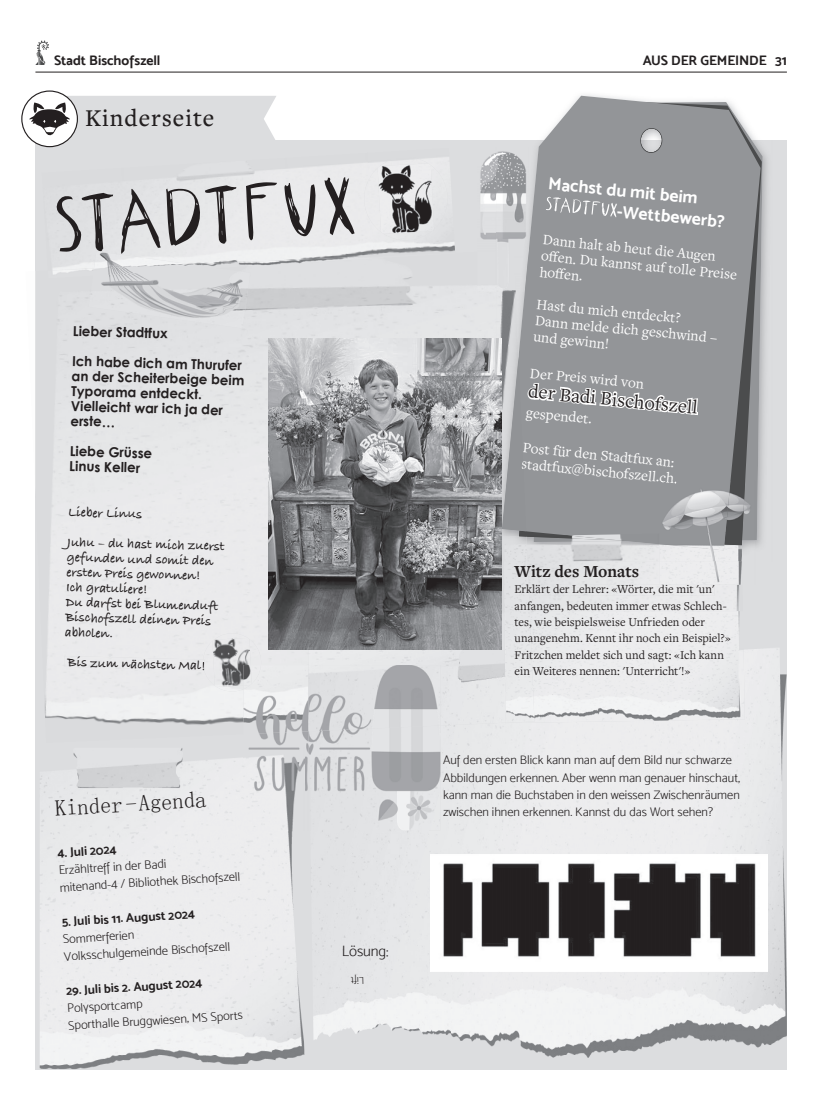
<style>
.page{position:relative;width:833px;height:1117px;background:#fff}
.page>*{position:absolute;margin:0;border:0;box-sizing:border-box;transform-origin:0 0}
.t1{font:500 25px "Freight Text Pro";letter-spacing:.04em;color:#231f20}
.t2{font:22.5px "Sim Sun";color:#231f20}
.t3{font:20px "Freight Text Pro";color:#231f20}
.t4{font:17.5px/21.5px "Mosk Bold 700";color:#fff}
.t5{font:700 17.5px "Freight Text Pro";letter-spacing:.005em;color:#231f20}
.t6{font:15px/16px "Freight Text Pro";color:#fff}
.t7{font:15px "Mosk Light 300";letter-spacing:-.015em;color:#231f20}
.t8{font:700 13.75px/14.9px "Bradley Hand ITCTT";color:#231f20}
.t9{font:700 13.75px/14.9px "Century Gothic";color:#231f20}
.t10{font:13.75px "Mosk Bold 700";letter-spacing:-.005em;color:#231f20}
.t11{font:12.5px/17.2px "Mosk Light 300";color:#231f20}
.t12{font:12.5px/16.2px "Freight Text Pro";color:#231f20}
.t13{font:12.5px "Mosk Bold 700";color:#231f20}
.t14{font:10px "Mosk Light 300";color:#231f20}
</style>
<div class="page">
<hr style="left:35px;top:72px;width:752px;height:1px;background:#231f20">
<svg style="left:35px;top:41px;width:14px;height:24px"></svg>
<div style="left:35px;top:140px;width:752px;height:929px;background:#dcdddf"></div>
<img style="left:762px;top:151px;width:6px;height:342px">
<svg style="left:519px;top:96px;width:241px;height:451px;background:#96989b"></svg>
<svg style="left:546px;top:196px;width:71px;height:21px"></svg>
<svg style="left:21px;top:90px;width:255px;height:57px"></svg>
<img style="left:40px;top:748px;width:264px;height:320px">
<img style="left:45px;top:278px;width:370px;height:447px">
<img style="left:500px;top:292px;width:19px;height:244px">
<img style="left:502px;top:356px;width:24px;height:175px">
<svg style="left:521px;top:343px;width:178px;height:127px;background:#9b9da0"></svg>
<div style="left:64px;top:655px;width:139px;height:15px;background:#eaeaec"></div>
<img style="left:739px;top:648px;width:48px;height:230px">
<div style="left:428px;top:723px;width:311px;height:155px;background:#ececee"></div>
<img style="left:311px;top:830px;width:117px;height:210px">
<img style="left:428px;top:878px;width:23px;height:157px">
<img style="left:763px;top:878px;width:24px;height:167px">
<img style="left:451px;top:970px;width:312px;height:87px">
<img style="left:308px;top:649px;width:198px;height:76px">
<div style="left:580px;top:561px;width:161px;height:50px;background:#e7e8e9"></div>
<img style="left:516px;top:536px;width:143px;height:25px">
<img style="left:534px;top:540px;width:33px;height:2px">
<img style="left:526px;top:535px;width:41px;height:5px">
<img style="left:567px;top:533px;width:92px;height:11px">
<svg style="left:519px;top:530px;width:7px;height:7px"></svg>
<img style="left:522px;top:611px;width:223px;height:112px">
<img style="left:504px;top:611px;width:30px;height:111px">
<img style="left:580px;top:584px;width:134px;height:11px">
<img style="left:103px;top:163px;width:268px;height:90px">
<img style="left:448px;top:157px;width:2px;height:22px">
<img style="left:415px;top:242px;width:40px;height:11px">
<img style="left:371px;top:240px;width:44px;height:13px">
<img style="left:53px;top:253px;width:359px;height:25px">
<img style="left:113px;top:199px;width:8px;height:43px">
<svg style="left:56px;top:193px;width:57px;height:59px"></svg>
<svg style="left:121px;top:185px;width:115px;height:69px"></svg>
<svg style="left:246px;top:182px;width:31px;height:58px"></svg>
<svg style="left:284px;top:183px;width:32px;height:53px"></svg>
<svg style="left:324px;top:177px;width:30px;height:58px"></svg>
<img style="left:363px;top:157px;width:85px;height:83px">
<img style="left:378px;top:163px;width:56px;height:71px">
<img style="left:203px;top:633px;width:58px;height:58px">
<img style="left:212px;top:637px;width:39px;height:49px">
<img style="left:430px;top:854px;width:337px;height:116px">
<img style="left:89px;top:268px;width:161px;height:60px">
<img style="left:94px;top:251px;width:96px;height:13px">
<img style="left:93px;top:264px;width:124px;height:12px">
<img style="left:259px;top:734px;width:49px;height:57px">
<img style="left:243px;top:747px;width:61px;height:83px">
<img style="left:243px;top:665px;width:65px;height:69px">
<img style="left:308px;top:731px;width:132px;height:99px">
<img style="left:308px;top:665px;width:132px;height:66px">
<img style="left:243px;top:665px;width:18px;height:24px">
<img style="left:243px;top:665px;width:9px;height:20px">
<img style="left:268px;top:338px;width:234px;height:311px">
<img style="left:480px;top:147px;width:49px;height:145px">
<img style="left:525px;top:251px;width:4px;height:41px">
<img style="left:496px;top:250px;width:20px;height:42px">
<img style="left:742px;top:480px;width:13px;height:70px">
<img style="left:730px;top:480px;width:15px;height:65px">
<img style="left:659px;top:480px;width:71px;height:52px">
<img style="left:659px;top:480px;width:17px;height:5px">
<img style="left:659px;top:545px;width:83px;height:39px">
<img style="left:725px;top:532px;width:17px;height:13px">
<img style="left:659px;top:532px;width:66px;height:18px">
<p class="t10" style="left:54px;top:52px;width:108px">Stadt Bischofszell</p>
<p class="t10" style="left:642px;top:52px;width:146px">AUS DER GEMEINDE 31</p>
<h1 class="t1" style="left:85px;top:102px;width:131px">Kinderseite</h1>
<p class="t9" style="left:73px;top:323px;width:96px;rotate:1deg">Lieber Stadtfux</p>
<p class="t9" style="left:72px;top:354px;width:174px;rotate:1deg">Ich habe dich am Thurufer an der Scheiterbeige beim<br>Typorama entdeckt.<br>Vielleicht war ich ja der erste…</p>
<p class="t9" style="left:70px;top:443px;width:84px;rotate:1deg">Liebe Grüsse<br>Linus Keller</p>
<p class="t8" style="left:68px;top:504px;width:76px;rotate:1deg">Lieber Linus</p>
<p class="t8" style="left:67px;top:534px;width:160px;rotate:1deg">Juhu – du hast mich zuerst gefunden und somit den ersten Preis gewonnen!<br>Ich gratuliere!<br>Du darfst bei Blumenduft<br>Bischofszell deinen Preis abholen.</p>
<p class="t8" style="left:68px;top:654px;width:139px;rotate:1deg">Bis zum nächsten Mal!</p>
<h2 class="t2" style="left:54px;top:797px;width:153px;rotate:-4deg">Kinder -Agenda</h2>
<p class="t13" style="left:57px;top:845px;width:60px;rotate:-4deg">4. Juli 2024</p>
<p class="t11" style="left:58px;top:861px;width:182px;line-height:17.6px;rotate:-4deg">Erzähltreff in der Badi<br>mitenand-4 / Bibliothek Bischofszell</p>
<p class="t13" style="left:61px;top:914px;width:135px;rotate:-4deg">5. Juli bis 11. August 2024</p>
<p class="t11" style="left:62px;top:930px;width:168px;line-height:17.6px;rotate:-4deg">Sommerferien<br>Volksschulgemeinde Bischofszell</p>
<p class="t13" style="left:66px;top:983px;width:138px;rotate:-4deg">29. Juli bis 2. August 2024</p>
<p class="t11" style="left:66px;top:999px;width:176px;line-height:17.8px;rotate:-4deg">Polysportcamp<br>Sporthalle Bruggwiesen, MS Sports</p>
<p class="t7" style="left:342px;top:942px;width:48px">Lösung:</p>
<p class="t14" style="left:364px;top:985px;width:15px;rotate:179deg">Lift</p>
<h3 class="t4" style="left:619px;top:179px;width:110px;text-indent:-71px;rotate:5deg">Machst du mit beim -Wettbewerb?</h3>
<p class="t6" style="left:543px;top:232px;width:198px;rotate:5deg">Dann halt ab heut die Augen<br>off en. Du kannst auf tolle Preise hoff en.</p>
<p class="t6" style="left:537px;top:296px;width:184px;rotate:5deg">H ast du mich entdeckt?<br>Dann melde dich geschwind – und gewinn!</p>
<p class="t6" style="left:531px;top:364px;width:116px;rotate:5deg">Der Preis wird von</p>
<h3 class="t3" style="left:529px;top:378px;width:172px;rotate:5deg">der Badi Bischofszell</h3>
<p class="t6" style="left:527px;top:404px;width:67px;rotate:5deg">gespendet.</p>
<p class="t6" style="left:523px;top:439px;width:158px;rotate:5deg">Post für den Stadtfux an: stadtfux@ bischofszell.ch.</p>
<h3 class="t5" style="left:514px;top:559px;width:126px">Witz des Monats</h3>
<p class="t12" style="left:514px;top:580px;width:218px">Erklärt der Lehrer: «Wörter, die mit 'un' anfangen, bedeuten immer etwas Schlech&shy;tes, wie beispielsweise Unfrieden oder unangenehm. Kennt ihr noch ein Beispiel?» Fritzchen meldet sich und sagt: «Ich kann ein Weiteres nennen: 'Unterricht'!»</p>
<p class="t11" style="left:443px;top:751px;width:298px">Auf den ersten Blick kann man auf dem Bild nur schwarze Abbildungen erkennen. Aber wenn man genauer hinschaut, kann man die Buchstaben in den weissen Zwischenräumen zwischen ihnen erkennen. Kannst du das Wort sehen?</p>
</div>
